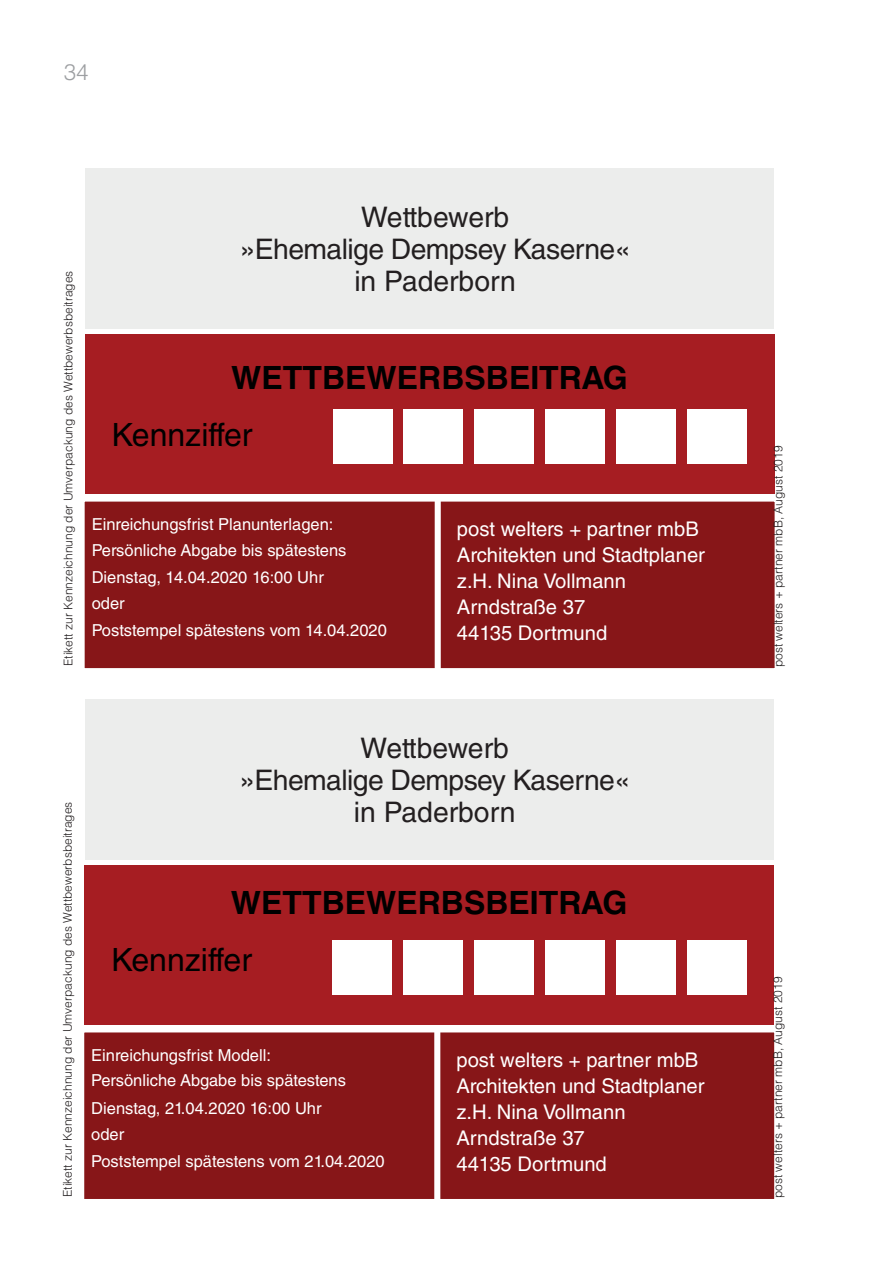
<style>
.page{position:relative;width:893px;height:1263px;background:#fff}
.page>*{position:absolute;margin:0;border:0;box-sizing:border-box;transform-origin:0 0}
.t1{font:700 32.1px "Helvetica LT Std";color:#000}
.t2{font:32.1px "Helvetica LT Std";color:#000}
.t3{font:28.35px/32.4px "Helvetica LT Std";letter-spacing:-.02em;color:#231f20;text-align:center}
.t4{font:300 22.5px "Helvetica LT Std";color:#9d9fa2}
.t5{font:20.25px/26px "Helvetica LT Std";color:#fff}
.t6{font:16.5px/26px "Helvetica LT Std";color:#fff}
.t7{font:300 12px "Helvetica LT Std";color:#231f20}
</style>
<div class="page">
<div style="left:82px;top:498px;width:696px;height:173px;background:#871618;border:3px solid #fff"></div>
<div style="left:85px;top:168px;width:689px;height:161px;background:#ecedec"></div>
<div style="left:435px;top:494px;width:6px;height:181px;background:#fff"></div>
<div style="left:85px;top:334px;width:689px;height:160px;background:#a61d22"></div>
<div style="left:333px;top:410px;width:60px;height:54px;background:#fff"></div>
<div style="left:403px;top:410px;width:60px;height:54px;background:#fff"></div>
<div style="left:474px;top:410px;width:60px;height:54px;background:#fff"></div>
<div style="left:545px;top:410px;width:60px;height:54px;background:#fff"></div>
<div style="left:616px;top:410px;width:60px;height:54px;background:#fff"></div>
<div style="left:687px;top:410px;width:60px;height:54px;background:#fff"></div>
<div style="left:81px;top:1029px;width:696px;height:173px;background:#871618;border:3px solid #fff"></div>
<div style="left:85px;top:699px;width:688px;height:161px;background:#ecedec"></div>
<div style="left:434px;top:1025px;width:6px;height:181px;background:#fff"></div>
<div style="left:85px;top:865px;width:689px;height:159px;background:#a61d22"></div>
<div style="left:332px;top:941px;width:60px;height:54px;background:#fff"></div>
<div style="left:403px;top:941px;width:60px;height:54px;background:#fff"></div>
<div style="left:474px;top:941px;width:60px;height:54px;background:#fff"></div>
<div style="left:545px;top:941px;width:60px;height:54px;background:#fff"></div>
<div style="left:616px;top:941px;width:60px;height:54px;background:#fff"></div>
<div style="left:687px;top:941px;width:59px;height:54px;background:#fff"></div>
<h3 class="t4" style="left:64px;top:58px;width:27px">34</h3>
<p class="t7" style="left:61px;top:666px;width:397px;rotate:-90deg">Etikett zur Kennzeichnung der Umverpackung des Wettbewerbsbeitrages</p>
<h2 class="t3" style="left:240px;top:200px;width:392px">Wettbewerb<br>»Ehemalige Dempsey Kaserne« in Paderborn</h2>
<h1 class="t1" style="left:231px;top:358px;width:398px">WETTBEWERBSBEITRAG</h1>
<h1 class="t2" style="left:112px;top:416px;width:142px">Kennziffer</h1>
<p class="t6" style="left:92px;top:511px;width:256px">Einreichungsfrist Planunterlagen:<br>Persönliche Abgabe bis spätestens</p>
<p class="t6" style="left:92px;top:564px;width:234px">Dienstag, 14.04.2020 16:00 Uhr oder</p>
<p class="t6" style="left:92px;top:618px;width:297px">Poststempel spätestens vom 14.04.2020</p>
<p class="t5" style="left:457px;top:516px;width:250px">post welters + partner mbB<br>Architekten und Stadtplaner z.H. Nina Vollmann<br>Arndstraße 37<br>44135 Dortmund</p>
<p class="t7" style="left:60px;top:1197px;width:397px;rotate:-90deg">Etikett zur Kennzeichnung der Umverpackung des Wettbewerbsbeitrages</p>
<h2 class="t3" style="left:239px;top:731px;width:392px">Wettbewerb<br>»Ehemalige Dempsey Kaserne« in Paderborn</h2>
<h1 class="t1" style="left:231px;top:883px;width:398px">WETTBEWERBSBEITRAG</h1>
<h1 class="t2" style="left:111px;top:941px;width:142px">Kennziffer</h1>
<p class="t6" style="left:91px;top:1042px;width:256px">Einreichungsfrist Modell:<br>Persönliche Abgabe bis spätestens</p>
<p class="t6" style="left:91px;top:1095px;width:232px">Dienstag, 21.04.2020 16:00 Uhr oder</p>
<p class="t6" style="left:91px;top:1148px;width:295px">Poststempel spätestens vom 21.04.2020</p>
<p class="t5" style="left:456px;top:1047px;width:250px">post welters + partner mbB<br>Architekten und Stadtplaner z.H. Nina Vollmann<br>Arndstraße 37<br>44135 Dortmund</p>
<p class="t7" style="left:771px;top:667px;width:223px;rotate:-90deg">post welters + partner mbB, August 2019</p>
<p class="t7" style="left:770px;top:1198px;width:223px;rotate:-90deg">post welters + partner mbB, August 2019</p>
</div>
